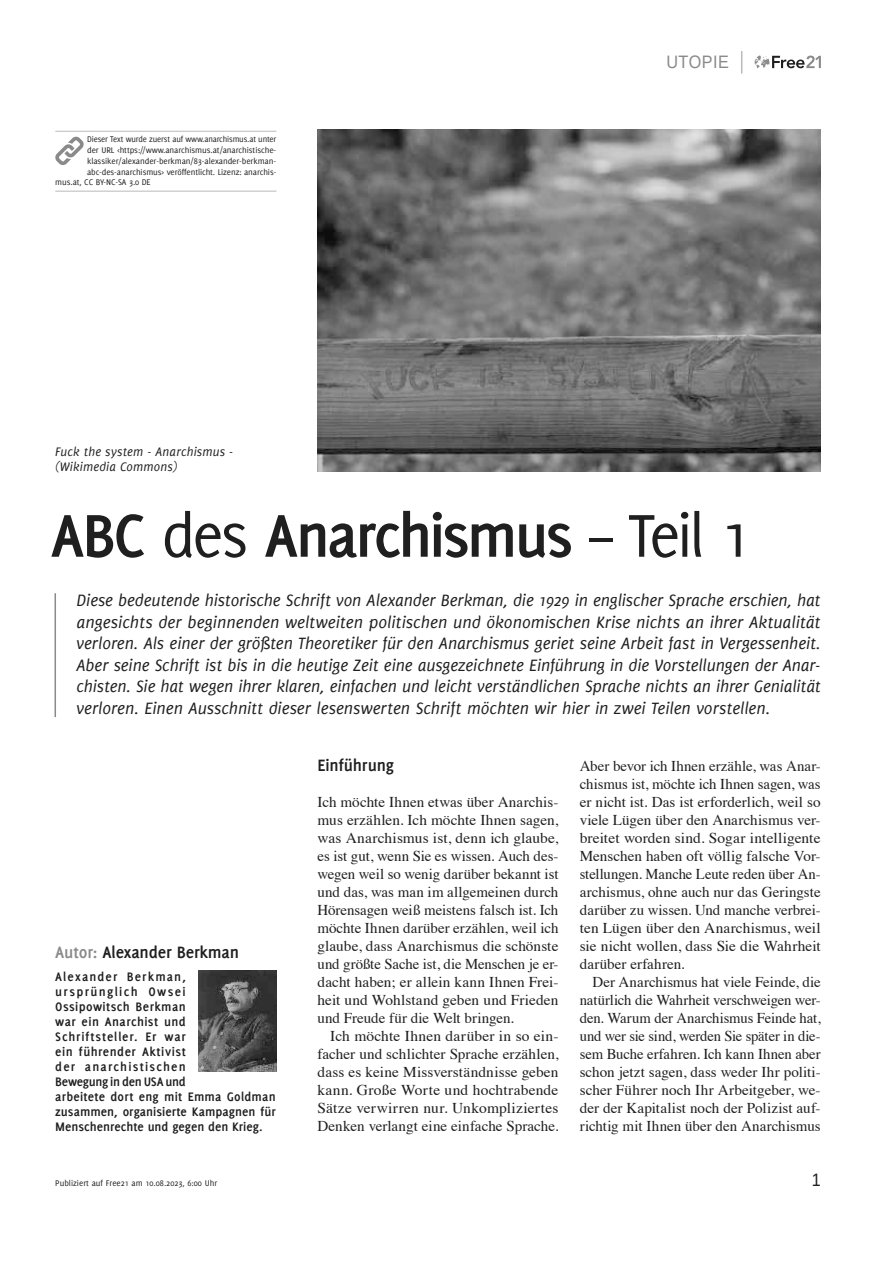
<style>
.page{position:relative;width:893px;height:1263px;background:#fff}
.page>*{position:absolute;margin:0;border:0;box-sizing:border-box;transform-origin:0 0}
.t1{font:700 66px "Delicious";letter-spacing:-.045em;color:#1f1f1f}
.t2{font:italic 18px/21.6px "Delicious";color:#1f1f1f;text-align:justify}
.t3{font:700 18px "Delicious";letter-spacing:-.01em;color:#1f1f1f}
.t4{font:18px "Liberation Sans";letter-spacing:.03em;color:#8a8a8a;scale:.9 1}
.t5{font:18px "Liberation Sans";color:#1f1f1f;scale:.9 1}
.t6{font:15px/18px "Times";color:#1f1f1f;text-align:justify}
.t7{font:700 13.5px/15px "Delicious";letter-spacing:.03em;color:#1f1f1f}
.t8{font:italic 13.5px/15px "Delicious";letter-spacing:.015em;color:#1f1f1f}
.t9{font:9px "Delicious";letter-spacing:-.01em;color:#1f1f1f}
.s1{font-weight:400}
.s2{color:#8a8a8a}
</style>
<div class="page">
<svg style="left:755px;top:55px;width:66px;height:13px"></svg>
<svg style="left:741px;top:51px;width:1px;height:23px"></svg>
<hr style="left:55px;top:593px;width:1px;height:124px;background:#8a8a8a">
<img style="left:317px;top:130px;width:504px;height:342px">
<img style="left:199px;top:971px;width:77px;height:101px">
<hr style="left:55px;top:131px;width:221px;height:1px;background:#bababa">
<hr style="left:55px;top:191px;width:221px;height:1px;background:#bababa">
<svg style="left:55px;top:136px;width:29px;height:29px"></svg>
<p class="t9" style="left:87px;top:134px;width:191px">Dieser Text wurde zuerst auf www.anarchismus.at unter</p>
<p class="t9" style="left:87px;top:145px;width:191px">der URL &lt;https://www.anarchismus.at/anarchistische-</p>
<p class="t9" style="left:87px;top:156px;width:191px">klassiker/alexander-berkman/83-alexander-berkman-</p>
<p class="t9" style="left:87px;top:167px;width:191px">abc-des-anarchismus&gt; veröffentlicht. Lizenz: anarchis-</p>
<p class="t9" style="left:55px;top:177px;width:97px">mus.at, CC BY-NC-SA 3.0 DE</p>
<p class="t8" style="left:55px;top:444px;width:180px">Fuck the system - Anarchismus - (Wikimedia Commons)</p>
<p class="t4" style="left:666px;top:51px;width:71px">Utopie</p>
<h1 class="t1" style="left:51px;top:497px;width:701px">ABC <span class="s1">des</span> Anarchismus <span class="s1">– Teil 1</span></h1>
<p class="t2" style="left:77px;top:589px;width:746px">Diese bedeutende historische Schrift von Alexander Berkman, die 1929 in englischer Sprache erschien, hat angesichts der beginnenden weltweiten politischen und ökonomischen Krise nichts an ihrer Aktualität verloren. Als einer der größten Theoretiker für den Anarchismus geriet seine Arbeit fast in Vergessenheit.<br>Aber seine Schrift ist bis in die heutige Zeit eine ausgezeichnete Einführung in die Vorstellungen der Anar&shy;chisten. Sie hat wegen ihrer klaren, einfachen und leicht verständlichen Sprache nichts an ihrer Genialität verloren. Einen Ausschnitt dieser lesenswerten Schrift möchten wir hier in zwei Teilen vorstellen.</p>
<p class="t3" style="left:55px;top:942px;width:185px"><span class="s2">Autor:</span> Alexander Berkman</p>
<p class="t7" style="left:55px;top:969px;width:222px">Alexander Berkman,<br>ursprünglich Owsei<br>Ossipowitsch Berkman<br>war ein Anarchist und<br>Schriftsteller. Er war<br>ein führender Aktivist<br>der anarchistischen<br>Bewegung in den USA und<br>arbeitete dort eng mit Emma Goldman zusammen, organisierte Kampagnen für<br>Menschenrechte und gegen den Krieg.</p>
<p class="t3" style="left:317px;top:755px;width:78px">Einführung</p>
<p class="t6" style="left:317px;top:792px;width:242px">Ich möchte Ihnen etwas über Anarchis&shy;mus erzählen. Ich möchte Ihnen sagen, was Anarchismus ist, denn ich glaube, es ist gut, wenn Sie es wissen. Auch des&shy;wegen weil so wenig darüber bekannt ist und das, was man im allgemeinen durch Hörensagen weiß meistens falsch ist. Ich möchte Ihnen darüber erzählen, weil ich glaube, dass Anarchismus die schönste und größte Sache ist, die Menschen je er&shy;dacht haben; er allein kann Ihnen Frei&shy;heit und Wohlstand geben und Frieden und Freude für die Welt bringen.</p>
<p class="t6" style="left:317px;top:1026px;width:242px;text-indent:13px">Ich möchte Ihnen darüber in so ein&shy;facher und schlichter Sprache erzählen, dass es keine Missverständnisse geben kann. Große Worte und hochtrabende Sätze verwirren nur. Unkompliziertes Denken verlangt eine einfache Sprache.</p>
<p class="t6" style="left:580px;top:756px;width:242px">Aber bevor ich Ihnen erzähle, was Anar&shy;chismus ist, möchte ich Ihnen sagen, was er nicht ist. Das ist erforderlich, weil so viele Lügen über den Anarchismus ver&shy;breitet worden sind. Sogar intelligente Menschen haben oft völlig falsche Vor&shy;stellungen. Manche Leute reden über An&shy;archismus, ohne auch nur das Geringste darüber zu wissen. Und manche verbrei&shy;ten Lügen über den Anarchismus, weil sie nicht wollen, dass Sie die Wahrheit darüber erfahren.</p>
<p class="t6" style="left:580px;top:972px;width:242px;text-indent:13px">Der Anarchismus hat viele Feinde, die natürlich die Wahrheit verschweigen wer&shy;den. Warum der Anarchismus Feinde hat, und wer sie sind, werden Sie später in die&shy;sem Buche erfahren. Ich kann Ihnen aber schon jetzt sagen, dass weder Ihr politi&shy;scher Führer noch Ihr Arbeitgeber, we&shy;der der Kapitalist noch der Polizist auf&shy;richtig mit Ihnen über den Anarchismus</p>
<p class="t9" style="left:55px;top:1177px;width:163px">Publiziert auf Free21 am 10.08.2023, 6:00 Uhr</p>
<p class="t5" style="left:812px;top:1168px;width:12px">1</p>
</div>
